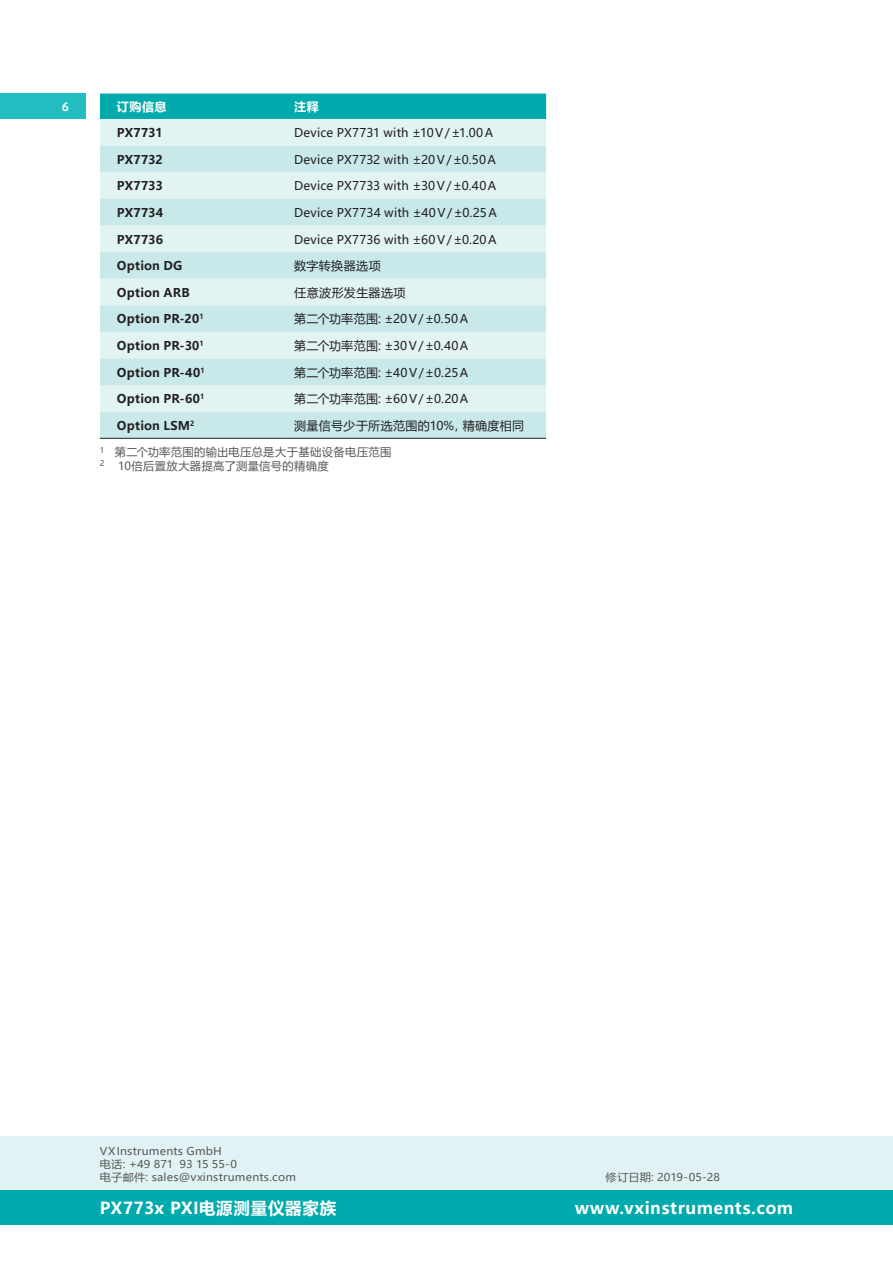
<style>
.page{position:relative;width:893px;height:1263px;background:#fff}
.page>*{position:absolute;margin:0;border:0;box-sizing:border-box;transform-origin:0 0}
.t1{font:700 16.5px "Microsoft Ya Hei";letter-spacing:.035em;color:#fff}
.Tabelle{font:12px "Microsoft Ya Hei";letter-spacing:.015em;color:#231f20}
.Tabelle-2{font:700 12px "Microsoft Ya Hei";letter-spacing:.015em;color:#231f20}
.Tabelle-3{font:12px "Microsoft Ya Hei";letter-spacing:.04em;color:#231f20}
.Tabelle_Überschrift{font:700 12px "Microsoft Ya Hei";letter-spacing:.045em;color:#fff}
.Seitenzahl{font:700 12px "Daxline Pro";color:#fff}
.Kleingedruckt{font:11.25px/13.5px "Microsoft Ya Hei";letter-spacing:.03em;color:#57585a}
.Kleingedruckt_ZH{font:10.65px/13px "Microsoft Ya Hei";letter-spacing:.02em;color:#57585a;scale:1.05 1}
.Kleingedruckt_ZH-2{font:10.65px "Microsoft Ya Hei";color:#57585a;scale:1.05 1}
</style>
<div class="page">
<div style="left:0;top:1136px;width:893px;height:55px;background:#e0f2f3"></div>
<div style="left:0;top:1191px;width:893px;height:34px;background:#00aaad"></div>
<div style="left:0;top:94px;width:85px;height:25px;background:#21bdc1"></div>
<div style="left:100px;top:94px;width:446px;height:25px;background:#00aaad"></div>
<div style="left:100px;top:119px;width:446px;height:27px;background:#e2f3f4"></div>
<svg style="left:100px;top:146px;width:446px;height:292px;background:#d3ecee"></svg>
<hr style="left:100px;top:438px;width:186px;height:1px;background:#231f20">
<hr style="left:286px;top:438px;width:223px;height:1px;background:#231f20">
<hr style="left:509px;top:438px;width:37px;height:1px;background:#231f20">
<p class="Seitenzahl" style="left:62px;top:98px;width:9px">6</p>
<p class="Tabelle_Überschrift" style="left:117px;top:98px;width:51px">订购信息</p>
<p class="Tabelle_Überschrift" style="left:294px;top:98px;width:26px">注释</p>
<p class="Tabelle-2" style="left:117px;top:124px;width:47px">PX7731</p>
<p class="Tabelle" style="left:294px;top:125px;width:201px">Device PX7731 with ±10 V / ±1.00 A</p>
<p class="Tabelle-2" style="left:117px;top:151px;width:48px">PX7732</p>
<p class="Tabelle" style="left:294px;top:151px;width:203px">Device PX7732 with ±20 V / ±0.50 A</p>
<p class="Tabelle-2" style="left:117px;top:178px;width:47px">PX7733</p>
<p class="Tabelle" style="left:294px;top:178px;width:204px">Device PX7733 with ±30 V / ±0.40 A</p>
<p class="Tabelle-2" style="left:117px;top:204px;width:48px">PX7734</p>
<p class="Tabelle" style="left:294px;top:205px;width:204px">Device PX7734 with ±40 V / ±0.25 A</p>
<p class="Tabelle-2" style="left:117px;top:231px;width:48px">PX7736</p>
<p class="Tabelle" style="left:294px;top:231px;width:204px">Device PX7736 with ±60 V / ±0.20 A</p>
<p class="Tabelle-2" style="left:117px;top:257px;width:67px">Option DG</p>
<p class="Tabelle" style="left:294px;top:258px;width:88px">数字转换器选项</p>
<p class="Tabelle-2" style="left:117px;top:284px;width:74px">Option ARB</p>
<p class="Tabelle-3" style="left:294px;top:284px;width:113px">任意波形发生器选项</p>
<p class="Tabelle-2" style="left:117px;top:311px;width:88px">Option PR-20<sup>1</sup></p>
<p class="Tabelle" style="left:294px;top:311px;width:175px">第二个功率范围: ±20 V / ±0.50 A</p>
<p class="Tabelle-2" style="left:117px;top:337px;width:88px">Option PR-30<sup>1</sup></p>
<p class="Tabelle" style="left:294px;top:338px;width:176px">第二个功率范围: ±30 V / ±0.40 A</p>
<p class="Tabelle-2" style="left:117px;top:364px;width:89px">Option PR-40<sup>1</sup></p>
<p class="Tabelle" style="left:294px;top:364px;width:176px">第二个功率范围: ±40 V / ±0.25 A</p>
<p class="Tabelle-2" style="left:117px;top:390px;width:89px">Option PR-60<sup>1</sup></p>
<p class="Tabelle" style="left:294px;top:391px;width:176px">第二个功率范围: ±60 V / ±0.20 A</p>
<p class="Tabelle-2" style="left:117px;top:417px;width:79px">Option LSM<sup>2</sup></p>
<p class="Tabelle" style="left:294px;top:417px;width:231px">测量信号少于所选范围的10%，精确度相同</p>
<p class="Kleingedruckt" style="left:100px;top:445px;width:293px"><sup>1</sup> 第二个功率范围的输出电压总是大于基础设备电压范围<br><sup>2</sup> 10倍后置放大器提高了测量信号的精确度</p>
<p class="Seitenzahl" style="left:62px;top:98px;width:9px">4</p>
<p class="Kleingedruckt_ZH" style="left:100px;top:1144px;width:188px">VXInstruments GmbH<br>电话: +49 871 93 15 55-0<br>电子邮件: sales@vxinstruments.com</p>
<p class="t1" style="left:100px;top:1197px;width:238px">PX773x PXI电源测量仪器家族</p>
<p class="t1" style="left:575px;top:1197px;width:219px">www.vxinstruments.com</p>
<p class="Kleingedruckt_ZH-2" style="left:605px;top:1170px;width:111px">修订日期: 2019-05-28</p>
</div>
